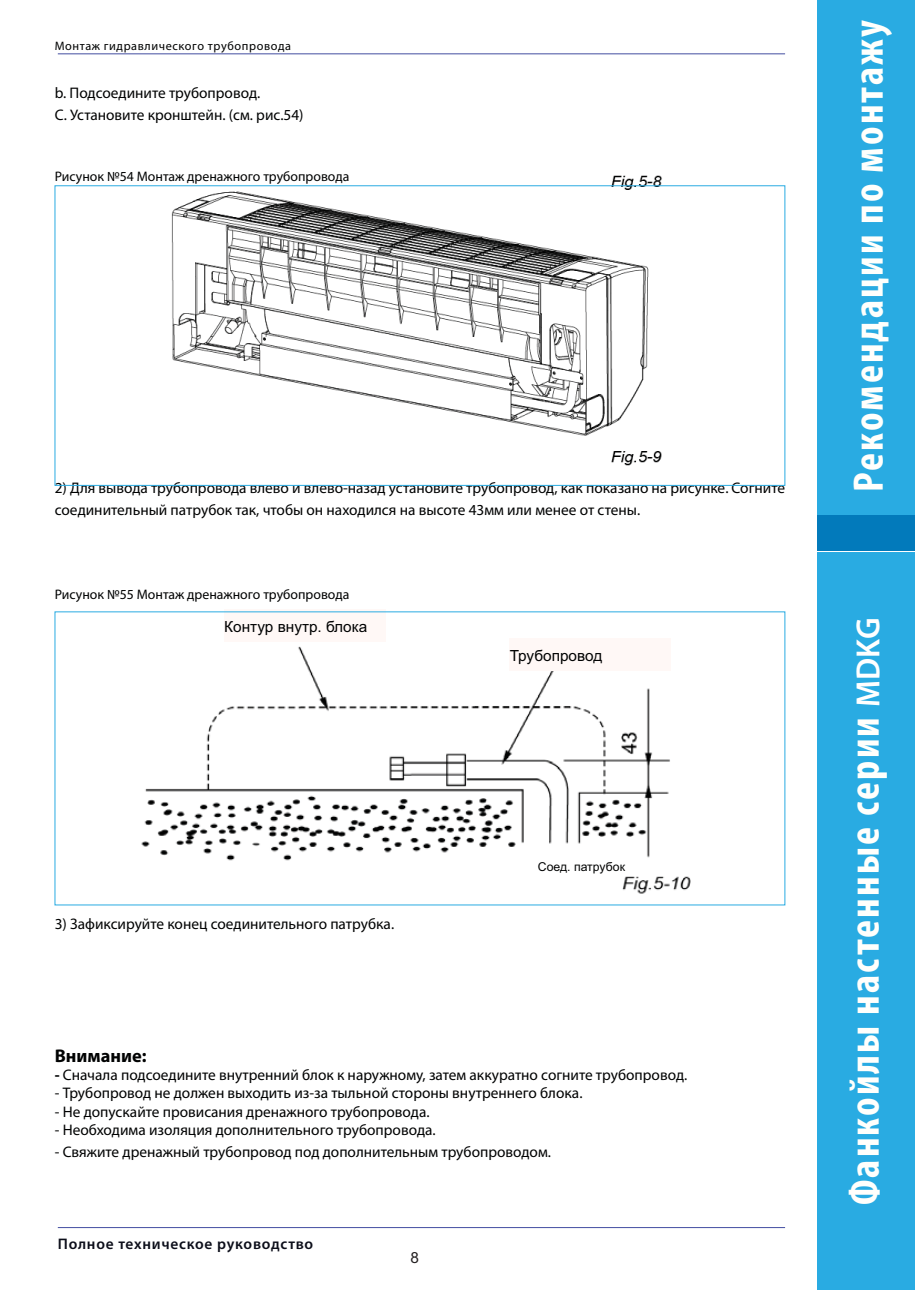
<style>
.page{position:relative;width:917px;height:1290px;background:#fff}
.page>*{position:absolute;margin:0;border:0;box-sizing:border-box;transform-origin:0 0}
.t1{font:700 condensed 42.88px "Myriad Pro";letter-spacing:.05em;color:#fffffc}
.t2{font:700 18.38px "Myriad Pro";color:#010202}
.t3{font:15.4px/22.1px "Myriad Pro";color:#010202}
.t4{font:600 15.4px "Myriad Pro";letter-spacing:.05em;color:#0c0e1a}
.t5{font:15.4px "Arial";color:#010202}
.t6{font:15.4px "Arial";color:#231f20}
.t7{font:13.83px "Myriad Pro";color:#010202}
.t8{font:12.25px "Myriad Pro";letter-spacing:.05em;color:#010202}
.t9{font:12.25px "Arial";color:#010202}
.s1{font-weight:700}
.s2{font-weight:600;font-stretch:normal;font-size:33.77px;color:#fff}
</style>
<div class="page">
<hr style="left:58px;top:53px;width:727px;height:1px;background:#434ea1">
<div style="left:817px;top:0;width:98px;height:514px;background:#29abe2"></div>
<div style="left:817px;top:515px;width:98px;height:36px;background:#027abb"></div>
<div style="left:817px;top:552px;width:98px;height:738px;background:#29abe2"></div>
<hr style="left:58px;top:1227px;width:727px;height:1px;background:#434ea1">
<svg style="left:55px;top:185px;width:730px;height:720px"></svg>
<p class="t8" style="left:55px;top:38px;width:238px">Монтаж гидравлического трубопровода</p>
<p class="t3" style="left:55px;top:82px;width:250px">b. Подсоедините трубопровод.<br>C. Установите кронштейн. (см. рис.54)</p>
<p class="t7" style="left:55px;top:169px;width:296px">Рисунок №54 Монтаж дренажного трубопровода</p>
<p class="t3" style="left:55px;top:476px;width:732px">2) Для вывода трубопровода влево и влево-назад установите трубопровод, как показано на рисунке. Согните соединительный патрубок так, чтобы он находился на высоте 43мм или менее от стены.</p>
<p class="t7" style="left:55px;top:586px;width:296px">Рисунок №55 Монтаж дренажного трубопровода</p>
<p class="t5" style="left:224px;top:617px;width:145px">Контур внутр. блока</p>
<p class="t3" style="left:55px;top:913px;width:341px">3) Зафиксируйте конец соединительного патрубка.</p>
<p class="t5" style="left:510px;top:646px;width:94px">Трубопровод</p>
<p class="t9" style="left:538px;top:859px;width:89px">Соед. патрубок</p>
<p class="t2" style="left:55px;top:1044px;width:93px">Внимание:</p>
<p class="t3" style="left:55px;top:1063px;width:634px"><span class="s1">-</span> Сначала подсоедините внутренний блок к наружному, затем аккуратно согните трубопровод.</p>
<p class="t3" style="left:55px;top:1082px;width:529px">- Трубопровод не должен выходить из-за тыльной стороны внутреннего блока.</p>
<p class="t3" style="left:55px;top:1100px;width:376px">- Не допускайте провисания дренажного трубопровода.</p>
<p class="t3" style="left:55px;top:1119px;width:382px">- Необходима изоляция дополнительного трубопровода.</p>
<p class="t3" style="left:55px;top:1141px;width:498px">- Свяжите дренажный трубопровод под дополнительным трубопроводом.</p>
<p class="t4" style="left:58px;top:1234px;width:257px">Полное техническое руководство</p>
<p class="t6" style="left:411px;top:1249px;width:10px">8</p>
<h1 class="t1" style="left:843px;top:492px;width:474px;rotate:-90deg">Рекомендации по монтажу</h1>
<h1 class="t1" style="left:839px;top:1205px;width:589px;rotate:-90deg">Фанкойлы настенные серии <span class="s2">MDKG</span></h1>
</div>
